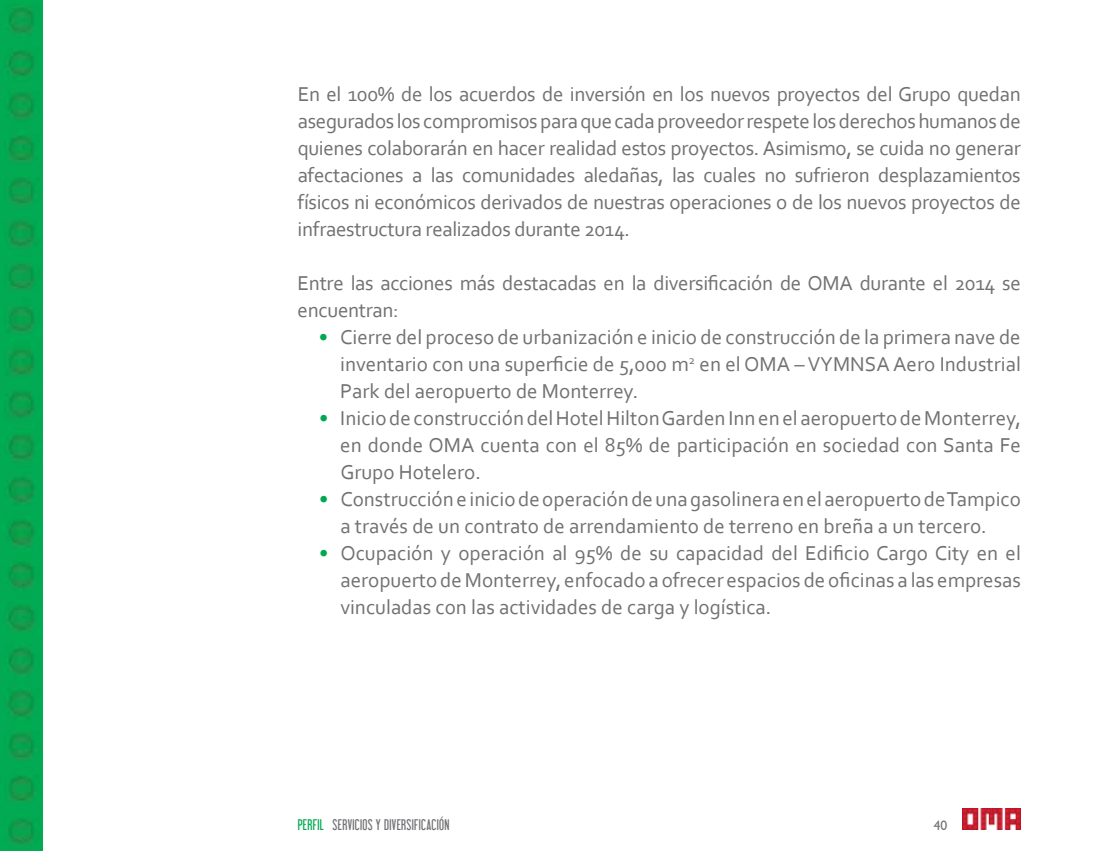
<style>
.page{position:relative;width:1106px;height:851px;background:#fff}
.page>*{position:absolute;margin:0;border:0;box-sizing:border-box;transform-origin:0 0}
.t1{font:21px/27px "Corbel";color:#717073;text-align:justify}
.t2{font:13.5px "Libel Suit";letter-spacing:.025em;color:#717073}
.t3{font:13.5px "Humanist 521 BT";color:#717073}
.s1{color:#00a94f}
</style>
<div class="page">
<img style="left:962px;top:808px;width:58px;height:21px">
<img style="left:0;top:0;width:42px;height:850px">
<p class="t1" style="left:298px;top:80px;width:724px">En el 100% de los acuerdos de inversión en los nuevos proyectos del Grupo quedan asegurados los compromisosparaquecadaproveedorrespetelosderechoshumanosde quienes colaborarán en hacer realidad estos proyectos. Asimismo, se cuida no generar afectaciones a las comunidades aledañas, las cuales no sufrieron desplazamientos físicos ni económicos derivados de nuestras operaciones o de los nuevos proyectos de infraestructura realizados durante 2014.</p>
<p class="t1" style="left:298px;top:269px;width:724px">Entre las acciones más destacadas en la diversificación de OMA durante el 2014 se encuentran:</p>
<p class="t1" style="left:340px;top:323px;width:682px;text-indent:-21px"><span class="s1">•</span> Cierre del proceso de urbanización e inicio de construcción de la primera nave de inventario con una superficie de 5,000 m<sup>2</sup> en el OMA –VYMNSA Aero Industrial Park del aeropuerto de Monterrey.</p>
<p class="t1" style="left:340px;top:404px;width:682px;text-indent:-21px"><span class="s1">•</span> IniciodeconstruccióndelHotelHiltonGardenInnenel aeropuertodeMonterrey, en donde OMA cuenta con el 85% de participación en sociedad con Santa Fe Grupo Hotelero.</p>
<p class="t1" style="left:340px;top:485px;width:682px;text-indent:-21px"><span class="s1">•</span> ConstruccióneiniciodeoperacióndeunagasolineraenelaeropuertodeTampico a través de un contrato de arrendamiento de terreno en breña a un tercero.</p>
<p class="t1" style="left:340px;top:539px;width:682px;text-indent:-21px"><span class="s1">•</span> Ocupación y operación al 95% de su capacidad del Edificio Cargo City en el aeropuerto deMonterrey, enfocado a ofrecer espacios de oficinas a las empresas vinculadas con las actividades de carga y logística.</p>
<p class="t2" style="left:298px;top:816px;width:153px"><span class="s1">PERFIL</span> SERVICIOS Y DIVERSIFICACIÓN</p>
<p class="t3" style="left:933px;top:816px;width:15px">40</p>
</div>
